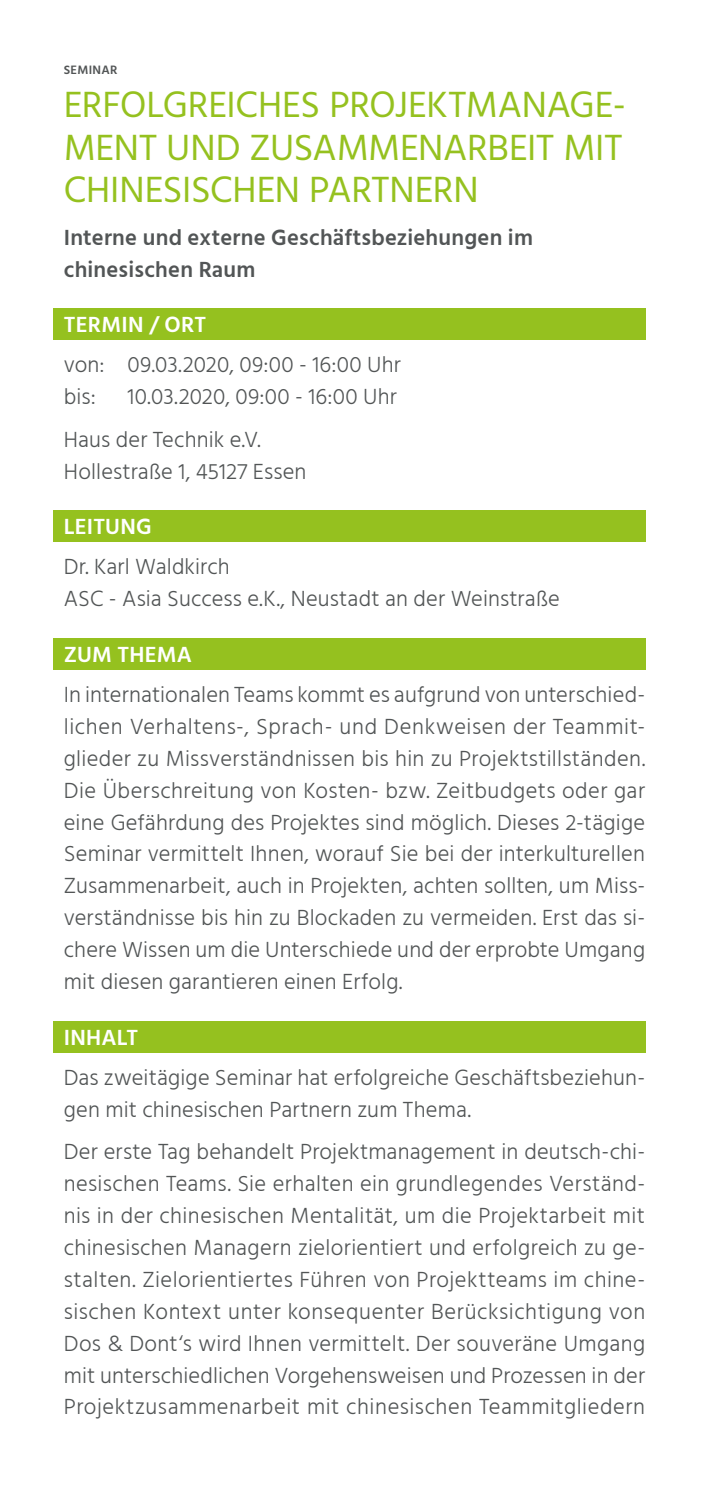
<style>
.page{position:relative;width:709px;height:1489px;background:#fff}
.page>*{position:absolute;margin:0;border:0;box-sizing:border-box;transform-origin:0 0}
.t1{font:37.5px/42.5px "Hind";letter-spacing:-.01em;color:#95c11f;text-align:justify}
.t2{font:300 22.5px/32px "Hind";letter-spacing:.01em;color:#525556}
.t3{font:600 22.5px/32px "Hind";letter-spacing:.01em;color:#525556}
.t4{font:600 22.5px "Hind";letter-spacing:.01em;color:#fff}
.t5{font:600 12.5px "Hind";letter-spacing:.02em;color:#525556}
</style>
<div class="page">
<div style="left:53px;top:308px;width:592px;height:32px;background:#95c11f"></div>
<div style="left:53px;top:510px;width:592px;height:32px;background:#95c11f"></div>
<div style="left:53px;top:638px;width:592px;height:32px;background:#95c11f"></div>
<div style="left:53px;top:1020px;width:592px;height:32px;background:#95c11f"></div>
<p class="t5" style="left:64px;top:62px;width:55px">SEMINAR</p>
<h1 class="t1" style="left:64px;top:85px;width:563px">ERFOLGREICHES PROJEKTMANAGE-MENT UND ZUSAMMENARBEIT MIT CHINESISCHEN PARTNERN</h1>
<p class="t3" style="left:64px;top:222px;width:470px">Interne und externe Geschäftsbeziehungen im chinesischen Raum</p>
<p class="t4" style="left:64px;top:309px;width:144px">TERMIN / ORT</p>
<p class="t2" style="left:64px;top:350px;width:339px">von: 09.03.2020, 09:00 - 16:00 Uhr bis:</p>
<p class="t2" style="left:64px;top:376px;width:334px;line-height:42.5px;text-indent:64px">10.03.2020, 09:00 - 16:00 Uhr<br>Haus der Technik e.V.</p>
<p class="t2" style="left:64px;top:456px;width:244px">Hollestraße 1, 45127 Essen</p>
<p class="t4" style="left:64px;top:511px;width:90px">LEITUNG</p>
<p class="t2" style="left:64px;top:552px;width:497px">Dr. Karl Waldkirch<br>ASC - Asia Success e.K., Neustadt an der Weinstraße</p>
<p class="t4" style="left:64px;top:638px;width:130px">ZUM THEMA</p>
<p class="t2" style="left:64px;top:679px;width:583px;text-align:justify">In internationalen Teams kommt es aufgrund von unterschied&shy;lichen Verhaltens-, Sprach- und Denkweisen der Teammit&shy;glieder zu Missverständnissen bis hin zu Projektstillständen.<br>Die Überschreitung von Kosten- bzw. Zeitbudgets oder gar eine Gefährdung des Projektes sind möglich. Dieses 2-tägige Seminar vermittelt Ihnen, worauf Sie bei der interkulturellen Zusammenarbeit, auch in Projekten, achten sollten, um Miss&shy;verständnisse bis hin zu Blockaden zu vermeiden. Erst das si&shy;chere Wissen um die Unterschiede und der erprobte Umgang mit diesen garantieren einen Erfolg.</p>
<p class="t4" style="left:64px;top:1021px;width:76px">INHALT</p>
<p class="t2" style="left:64px;top:1062px;width:583px">Das zweitägige Seminar hat erfolgreiche Geschäftsbeziehun&shy;gen mit chinesischen Partnern zum Thema.</p>
<p class="t2" style="left:64px;top:1136px;width:583px;text-align:justify">Der erste Tag behandelt Projektmanagement in deutsch-chi&shy;nesischen Teams. Sie erhalten ein grundlegendes Verständ&shy;nis in der chinesischen Mentalität, um die Projektarbeit mit chinesischen Managern zielorientiert und erfolgreich zu ge&shy;stalten. Zielorientiertes Führen von Projektteams im chine&shy;sischen Kontext unter konsequenter Berücksichtigung von Dos &amp; Dont‘s wird Ihnen vermittelt. Der souveräne Umgang mit unterschiedlichen Vorgehensweisen und Prozessen in der Projektzusammenarbeit mit chinesischen Teammitgliedern</p>
</div>
